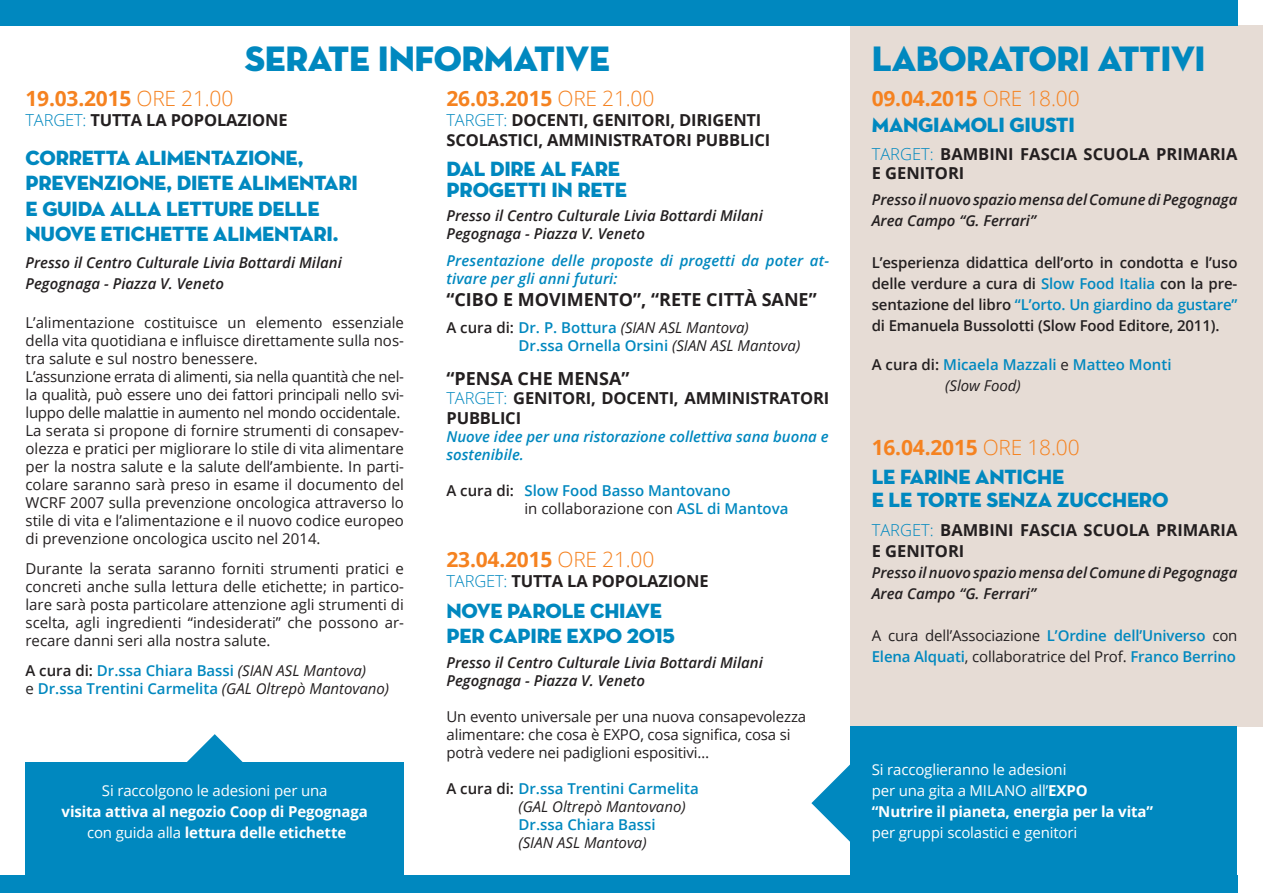
<style>
.page{position:relative;width:1263px;height:893px;background:#fff}
.page>*{position:absolute;margin:0;border:0;box-sizing:border-box;transform-origin:0 0}
.t1{font:36px "Neutra Disp Titling";letter-spacing:-.01em;color:#0088bf}
.t2{font:21px/25.2px "Neutra Disp Titling";letter-spacing:-.01em;color:#0088bf}
.t3{font:700 21px "Open Sans";letter-spacing:-.01em;color:#f58220}
.GOS_Text9pt{font:700 18px "Open Sans";color:#231f20}
.t4{font:700 16.5px/19.8px "Open Sans";letter-spacing:-.01em;color:#231f20}
.GOS_Text9pt-2{font:15px/18px "Open Sans";letter-spacing:-.01em;color:#231f20;text-align:justify}
.GOS_Text9pt-3{font:italic 600 15px/21px "Open Sans";color:#231f20}
.GOS_Text9pt-4{font:600 15px "Open Sans";color:#0088bf}
.GOS_Text9pt-5{font:600 15px/21px "Open Sans";letter-spacing:-.01em;color:#231f20;text-align:justify}
.GOS_Text9pt-6{font:italic 600 15px/18px "Open Sans";letter-spacing:.01em;color:#0088bf}
.GOS_Text9pt-7{font:15px "Open Sans";letter-spacing:-.01em;color:#fff}
.GOS_Text9pt-8{font:700 15px "Open Sans";letter-spacing:-.01em;color:#fff}
.GOS_Text9pt-9{font:italic 15px "Open Sans";color:#231f20}
.s1{font-weight:300}
.s2{font-weight:300;color:#0088bf}
.s3{color:#231f20}
.s4{font-weight:400;font-style:italic;color:#231f20}
.s5{font-weight:400;color:#231f20}
.s6{font-weight:400}
.s7{font-weight:600;font-style:normal}
.s8{font-weight:600;font-style:normal;color:#0088bf}
.s9{font-weight:600;color:#0088bf}
.s10{color:#0088bf}
.s11{font-weight:700}
</style>
<div class="page">
<div style="left:850px;top:26px;width:413px;height:701px;background:#e6dcd5"></div>
<div style="left:26px;top:762px;width:378px;height:131px;background:#0088bf"></div>
<div style="left:0;top:876px;width:1237px;height:17px;background:#0088bf"></div>
<div style="left:0;top:0;width:1237px;height:26px;background:#0088bf"></div>
<svg style="left:187px;top:734px;width:56px;height:28px"></svg>
<div style="left:850px;top:727px;width:387px;height:166px;background:#0088bf"></div>
<svg style="left:811px;top:764px;width:39px;height:78px"></svg>
<p class="t1" style="left:245px;top:36px;width:366px">SERATE INFORMATIVE</p>
<p class="t1" style="left:872px;top:36px;width:335px">LABORATORI ATTIVI</p>
<p class="t3" style="left:26px;top:83px;width:209px">19.03.2015 <span class="s1">ORE 21.00</span></p>
<p class="t4" style="left:26px;top:109px;width:264px"><span class="s2">TARGET:</span> TUTTA LA POPOLAZIONE</p>
<p class="t2" style="left:26px;top:146px;width:334px">CORRETTA ALIMENTAZIONE,<br>PREVENZIONE, DIETE ALIMENTARI</p>
<p class="t2" style="left:26px;top:196px;width:295px">E GUIDA ALLA LETTURE DELLE</p>
<p class="t2" style="left:26px;top:221px;width:314px">NUOVE ETICHETTE ALIMENTARI.</p>
<p class="GOS_Text9pt-3" style="left:26px;top:252px;width:318px">Presso il Centro Culturale Livia Bottardi Milani</p>
<p class="GOS_Text9pt-3" style="left:26px;top:273px;width:200px">Pegognaga - Piazza V. Veneto</p>
<p class="GOS_Text9pt-2" style="left:26px;top:313px;width:380px">L’alimentazione costituisce un elemento essenziale della vita quotidiana e influisce direttamente sulla nos&shy;tra salute e sul nostro benessere.</p>
<p class="GOS_Text9pt-2" style="left:26px;top:367px;width:380px">L’assunzione errata di alimenti, sia nella quantità che nel&shy;la qualità, può essere uno dei fattori principali nello svi&shy;luppo delle malattie in aumento nel mondo occidentale.</p>
<p class="GOS_Text9pt-2" style="left:26px;top:421px;width:380px">La serata si propone di fornire strumenti di consapev&shy;olezza e pratici per migliorare lo stile di vita alimentare per la nostra salute e la salute dell’ambiente. In parti&shy;colare saranno sarà preso in esame il documento del WCRF 2007 sulla prevenzione oncologica attraverso lo stile di vita e l’alimentazione e il nuovo codice europeo di prevenzione oncologica uscito nel 2014.</p>
<p class="GOS_Text9pt-2" style="left:26px;top:559px;width:380px">Durante la serata saranno forniti strumenti pratici e concreti anche sulla lettura delle etichette; in partico&shy;lare sarà posta particolare attenzione agli strumenti di scelta, agli ingredienti “indesiderati” che possono ar&shy;recare danni seri alla nostra salute.</p>
<p class="GOS_Text9pt-4" style="left:26px;top:660px;width:342px"><span class="s3">A cura di:</span> Dr.ssa Chiara Bassi <span class="s4">(SIAN ASL Mantova)</span></p>
<p class="GOS_Text9pt-4" style="left:26px;top:678px;width:365px"><span class="s5">e</span> Dr.ssa Trentini Carmelita <span class="s4">(GAL Oltrepò Mantovano)</span></p>
<p class="GOS_Text9pt-7" style="left:102px;top:780px;width:227px">Si raccolgono le adesioni per una</p>
<p class="GOS_Text9pt-8" style="left:62px;top:801px;width:308px">visita attiva al negozio Coop di Pegognaga</p>
<p class="GOS_Text9pt-8" style="left:87px;top:822px;width:261px"><span class="s6">con guida alla</span> lettura delle etichette</p>
<p class="t3" style="left:446px;top:83px;width:209px">26.03.2015 <span class="s1">ORE 21.00</span></p>
<p class="t4" style="left:446px;top:109px;width:325px"><span class="s2">TARGET:</span> DOCENTI, GENITORI, DIRIGENTI<br>SCOLASTICI, AMMINISTRATORI PUBBLICI</p>
<p class="t2" style="left:446px;top:157px;width:175px">DAL DIRE AL FARE</p>
<p class="t2" style="left:446px;top:178px;width:182px">PROGETTI IN RETE</p>
<p class="GOS_Text9pt-3" style="left:446px;top:205px;width:318px">Presso il Centro Culturale Livia Bottardi Milani</p>
<p class="GOS_Text9pt-3" style="left:446px;top:223px;width:200px">Pegognaga - Piazza V. Veneto</p>
<p class="GOS_Text9pt-6" style="left:446px;top:252px;width:384px">Presentazione delle proposte di progetti da poter at&shy;tivare per gli anni futuri:</p>
<p class="GOS_Text9pt" style="left:446px;top:287px;width:372px">“CIBO E MOVIMENTO”, “RETE CITTÀ SANE”</p>
<p class="GOS_Text9pt-9" style="left:446px;top:317px;width:304px"><span class="s7">A cura di:</span> <span class="s8">Dr. P. Bottura</span> (SIAN ASL Mantova)</p>
<p class="GOS_Text9pt-4" style="left:518px;top:335px;width:283px">Dr.ssa Ornella Orsini <span class="s4">(SIAN ASL Mantova)</span></p>
<p class="GOS_Text9pt" style="left:446px;top:365px;width:185px">“PENSA CHE MENSA”</p>
<p class="t4" style="left:446px;top:388px;width:384px"><span class="s2">TARGET:</span> GENITORI, DOCENTI, AMMINISTRATORI<br>PUBBLICI</p>
<p class="GOS_Text9pt-6" style="left:446px;top:427px;width:384px">Nuove idee per una ristorazione collettiva sana buona e sostenibile.</p>
<p class="GOS_Text9pt-4" style="left:446px;top:480px;width:286px"><span class="s3">A cura di:</span> Slow Food Basso Mantovano</p>
<p class="GOS_Text9pt-2" style="left:524px;top:499px;width:265px">in collaborazione con <span class="s9">ASL di Mantova</span></p>
<p class="t3" style="left:446px;top:544px;width:209px">23.04.2015 <span class="s1">ORE 21.00</span></p>
<p class="t4" style="left:446px;top:570px;width:264px"><span class="s2">TARGET:</span> TUTTA LA POPOLAZIONE</p>
<p class="t2" style="left:446px;top:598px;width:217px">NOVE PAROLE CHIAVE</p>
<p class="t2" style="left:446px;top:623px;width:230px">PER CAPIRE EXPO 2015</p>
<p class="GOS_Text9pt-3" style="left:446px;top:652px;width:318px">Presso il Centro Culturale Livia Bottardi Milani</p>
<p class="GOS_Text9pt-3" style="left:446px;top:670px;width:200px">Pegognaga - Piazza V. Veneto</p>
<p class="GOS_Text9pt-2" style="left:446px;top:707px;width:361px;text-align:left">Un evento universale per una nuova consapevolezza alimentare: che cosa è EXPO, cosa significa, cosa si potrà vedere nei padiglioni espositivi…</p>
<p class="GOS_Text9pt-4" style="left:446px;top:779px;width:254px"><span class="s3">A cura di:</span> Dr.ssa Trentini Carmelita</p>
<p class="GOS_Text9pt-9" style="left:518px;top:797px;width:169px">(GAL Oltrepò Mantovano)</p>
<p class="GOS_Text9pt-4" style="left:518px;top:815px;width:139px">Dr.ssa Chiara Bassi</p>
<p class="GOS_Text9pt-9" style="left:518px;top:833px;width:130px">(SIAN ASL Mantova)</p>
<p class="t3" style="left:872px;top:83px;width:209px">09.04.2015 <span class="s1">ORE 18.00</span></p>
<p class="t2" style="left:872px;top:112px;width:205px">MANGIAMOLI GIUSTI</p>
<p class="t4" style="left:872px;top:143px;width:367px"><span class="s2">TARGET:</span> BAMBINI FASCIA SCUOLA PRIMARIA<br>E GENITORI</p>
<p class="GOS_Text9pt-3" style="left:872px;top:188px;width:367px">Presso il nuovo spazio mensa del Comune di Pegognaga<br>Area Campo “G. Ferrari”</p>
<p class="GOS_Text9pt-5" style="left:872px;top:251px;width:367px">L’esperienza didattica dell’orto in condotta e l’uso delle verdure a cura di <span class="s10">Slow Food Italia</span> con la pre&shy;sentazione del libro <span class="s10">“L’orto. Un giardino da gustare” </span>di Emanuela Bussolotti (Slow Food Editore, 2011).</p>
<p class="GOS_Text9pt-4" style="left:872px;top:354px;width:301px"><span class="s3">A cura di:</span> Micaela Mazzali <span class="s5">e</span> Matteo Monti</p>
<p class="GOS_Text9pt-9" style="left:945px;top:375px;width:77px">(Slow Food)</p>
<p class="t3" style="left:872px;top:433px;width:209px">16.04.2015 <span class="s1">ORE 18.00</span></p>
<p class="t2" style="left:872px;top:465px;width:194px">LE FARINE ANTICHE</p>
<p class="t2" style="left:872px;top:487px;width:298px">E LE TORTE SENZA ZUCCHERO</p>
<p class="t4" style="left:872px;top:520px;width:367px;line-height:21px"><span class="s2">TARGET:</span> BAMBINI FASCIA SCUOLA PRIMARIA<br>E GENITORI</p>
<p class="GOS_Text9pt-3" style="left:872px;top:562px;width:367px">Presso il nuovo spazio mensa del Comune di Pegognaga<br>Area Campo “G. Ferrari”</p>
<p class="GOS_Text9pt-2" style="left:872px;top:625px;width:367px;line-height:21px">A cura dell’Associazione <span class="s9">L’Ordine dell’Universo</span> con<br><span class="s9">Elena Alquati</span>, collaboratrice del Prof. <span class="s9">Franco Berrino</span></p>
<p class="GOS_Text9pt-7" style="left:872px;top:759px;width:196px">Si raccoglieranno le adesioni</p>
<p class="GOS_Text9pt-7" style="left:872px;top:780px;width:217px">per una gita a MILANO all’<span class="s11">EXPO</span></p>
<p class="GOS_Text9pt-8" style="left:872px;top:801px;width:283px">“Nutrire il pianeta, energia per la vita”</p>
<p class="GOS_Text9pt-7" style="left:872px;top:822px;width:207px">per gruppi scolastici e genitori</p>
</div>
